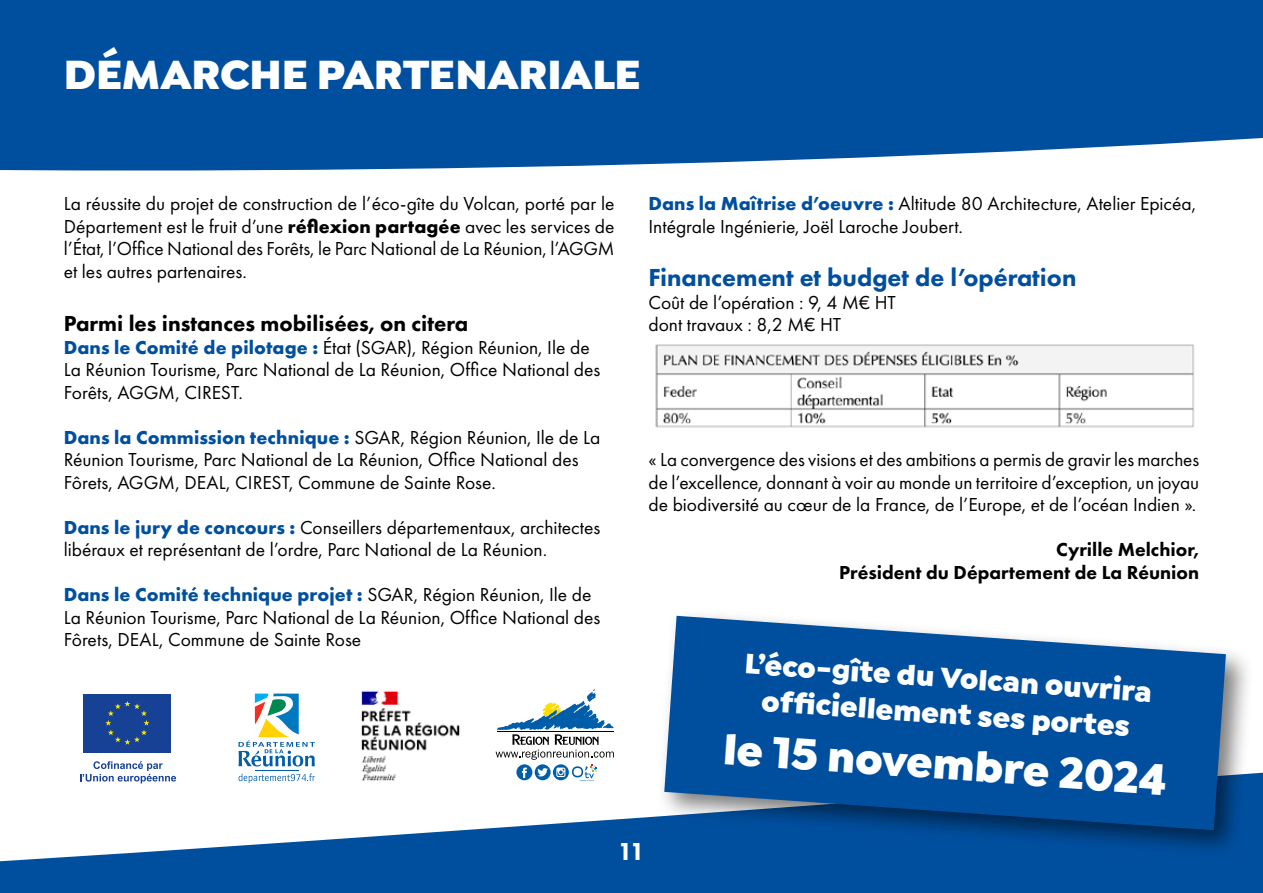
<style>
.page{position:relative;width:1263px;height:893px;background:#fff}
.page>*{position:absolute;margin:0;border:0;box-sizing:border-box;transform-origin:0 0}
.t1{font:900 45px "Isidora Sans";color:#fff}
.t2{font:900 43.5px "Isidora Sans";letter-spacing:-.005em;color:#fff}
.t3{font:900 30px/36px "Isidora Sans";color:#fff;text-align:center}
.t4{font:800 25.5px "Futura PT";color:#004f9f}
.t5{font:800 25.5px "Futura PT";color:#fff}
.t6{font:800 22.5px "Futura PT";color:#000}
.t7{font:19.5px/22.5px "Futura PT";color:#000}
.t8{font:800 19.5px/22.5px "Futura PT";color:#000;text-align:right}
.s1{font-weight:700}
.s2{font-weight:700;color:#004f9f}
</style>
<div class="page">
<svg style="left:0;top:751px;width:1263px;height:142px;fill:#004f9f"></svg>
<div style="left:0;top:0;width:1263px;height:171px;background:#004f9f"></div>
<img style="left:655px;top:344px;width:540px;height:84px">
<img style="left:350px;top:690px;width:122px;height:102px">
<svg style="left:239px;top:773px;width:76px;height:10px"></svg>
<hr style="left:255px;top:770px;width:44px;height:1px;background:#005daa">
<svg style="left:238px;top:693px;width:77px;height:74px"></svg>
<svg style="left:496px;top:688px;width:118px;height:93px"></svg>
<div style="left:82px;top:692px;width:91px;height:62px;background:linear-gradient(to right,#164194,#164194)"></div>
<div style="left:84px;top:694px;width:87px;height:58px;background:#164194"></div>
<svg style="left:105px;top:701px;width:45px;height:44px"></svg>
<svg style="left:80px;top:761px;width:96px;height:22px"></svg>
<div style="left:657px;top:608px;width:597px;height:251px;background:#000;opacity:.52"></div>
<svg style="left:664px;top:616px;width:562px;height:214px;background:#1c60a5"></svg>
<h2 class="t2" style="left:64px;top:47px;width:579px">DÉMARCHE PARTENARIALE</h2>
<p class="t7" style="left:64px;top:193px;width:552px;text-align:justify">La réussite du projet de construction de l’éco-gîte du Volcan, porté par le Département est le fruit d’une <span class="s1">réflexion partagée</span> avec les services de l’État, l’Office National des Forêts, le Parc National de La Réunion, l’AGGM et les autres partenaires.</p>
<p class="t6" style="left:64px;top:309px;width:406px">Parmi les instances mobilisées, on citera</p>
<p class="t7" style="left:64px;top:336px;width:538px"><span class="s2">Dans le Comité de pilotage :</span> État (SGAR), Région Réunion, Ile de<br>La Réunion Tourisme, Parc National de La Réunion, Office National des<br>Forêts, AGGM, CIREST.</p>
<p class="t7" style="left:64px;top:426px;width:538px"><span class="s2">Dans la Commission technique :</span> SGAR, Région Réunion, Ile de La<br>Réunion Tourisme, Parc National de La Réunion, Office National des<br>Fôrets, AGGM, DEAL, CIREST, Commune de Sainte Rose.</p>
<p class="t7" style="left:64px;top:516px;width:538px"><span class="s2">Dans le jury de concours :</span> Conseillers départementaux, architectes libéraux et représentant de l’ordre, Parc National de La Réunion.</p>
<p class="t7" style="left:64px;top:583px;width:538px"><span class="s2">Dans le Comité technique projet :</span> SGAR, Région Réunion, Ile de<br>La Réunion Tourisme, Parc National de La Réunion, Office National des<br>Fôrets, DEAL, Commune de Sainte Rose</p>
<p class="t7" style="left:648px;top:193px;width:549px"><span class="s2">Dans la Maîtrise d’oeuvre :</span> Altitude 80 Architecture, Atelier Epicéa,<br>Intégrale Ingénierie, Joël Laroche Joubert.</p>
<h3 class="t4" style="left:648px;top:262px;width:429px">Financement et budget de l’opération</h3>
<p class="t7" style="left:648px;top:291px;width:249px">Coût de l’opération : 9, 4 M€ HT dont travaux : 8,2 M€ HT</p>
<p class="t7" style="left:648px;top:448px;width:552px;text-align:justify">« La convergence des visions et des ambitions a permis de gravir les marches de l’excellence, donnant à voir au monde un territoire d’exception, un joyau de biodiversité au cœur de la France, de l’Europe, et de l’océan Indien ».</p>
<p class="t8" style="left:839px;top:538px;width:361px">Cyrille Melchior,<br>Président du Département de La Réunion</p>
<h3 class="t3" style="left:746px;top:645px;width:410px;rotate:4deg">L’éco-gîte du Volcan ouvrira offi ciellement ses portes</h3>
<h1 class="t1" style="left:725px;top:720px;width:446px;rotate:4deg">le 15 novembre 2024</h1>
<h3 class="t5" style="left:618px;top:836px;width:29px">11</h3>
</div>
